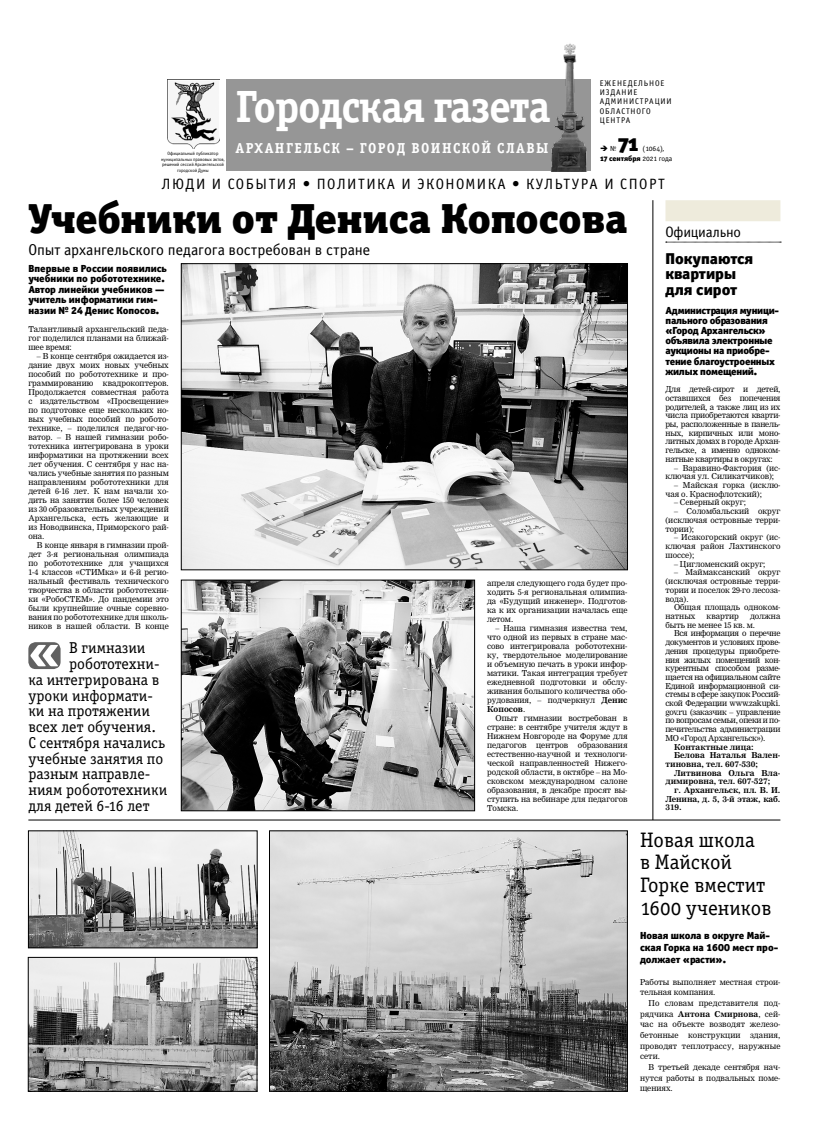
<style>
.page{position:relative;width:823px;height:1134px;background:#fff}
.page>*{position:absolute;margin:0;border:0;box-sizing:border-box;transform-origin:0 0}
.t1{font:45.3px "Officina Serif Bold C";letter-spacing:-.03em;color:#fff}
.t2{font:42.1px "Officina Serif Black OSC";color:#000}
.t3{font:21.3px "Officina Sans Black OSC";color:#000}
.t4{font:21px/22.7px "Officina Serif Book OSC";color:#000}
.t5{font:15.8px "Officina Serif Book OSC";color:#000}
.t6{font:15.8px "Officina Sans Book OSC";letter-spacing:-.005em;color:#000}
.t7{font:15.8px/15.5px "Officina Sans Black C";color:#000}
.t8{font:15px "Officina Sans Book C";letter-spacing:.1em;color:#000}
.t9{font:15px "Officina Sans Book OSC";letter-spacing:-.015em;color:#000}
.t10{font:14.5px "Officina Serif Bold C";letter-spacing:.1em;color:#fff}
.t11{font:10.3px/10.5px "Officina Sans Black C";color:#000}
.t12{font:10.3px/10.2px "Officina Sans Black C";letter-spacing:-.02em;color:#000}
.t13{font:8.3px/9.4px "Officina Sans Book C";letter-spacing:.1em;color:#000}
.t14{font:8px/9px "Nimrod Cyr";color:#000;text-align:justify}
.t15{font:700 8px "Nimrod Cyr";color:#000}
.t16{font:700 8px "Nimrod Cyr";letter-spacing:-.02em;color:#000}
.t17{font:7.4px "Officina Sans Black OSC";letter-spacing:-.01em;color:#000}
.t18{font:7.4px "Officina Sans Book OSC";color:#000}
.t19{font:4.7px/5.4px "Officina Sans Book C";color:#000;text-align:center}
.s1{font-family:"Officina Sans Book OSC"}
.s2{font-weight:700}
</style>
<div class="page">
<div style="left:226px;top:79px;width:365px;height:92px;background:#969696"></div>
<img style="left:168px;top:82px;width:51px;height:67px">
<img style="left:551px;top:43px;width:36px;height:128px">
<svg style="left:665px;top:242px;width:115px;height:1px"></svg>
<div style="left:665px;top:200px;width:115px;height:21px;background:#eeebdc"></div>
<img style="left:183px;top:265px;width:442px;height:303px">
<div style="left:181px;top:263px;width:446px;height:307px;border:1px solid #000"></div>
<img style="left:30px;top:959px;width:225px;height:130px">
<div style="left:28px;top:957px;width:229px;height:134px;border:1px solid #000"></div>
<img style="left:30px;top:833px;width:225px;height:113px">
<div style="left:28px;top:831px;width:229px;height:117px;border:1px solid #000"></div>
<img style="left:271px;top:833px;width:354px;height:256px">
<div style="left:269px;top:831px;width:358px;height:260px;border:1px solid #000"></div>
<img style="left:183px;top:582px;width:289px;height:227px">
<div style="left:181px;top:580px;width:293px;height:231px;border:1px solid #000"></div>
<hr style="left:28px;top:820px;width:752px;height:1px;background:#000">
<svg style="left:28px;top:642px;width:33px;height:27px"></svg>
<svg style="left:30px;top:645px;width:28px;height:21px"></svg>
<hr style="left:652px;top:200px;width:1px;height:620px;background:#000">
<p class="t13" style="left:599px;top:78px;width:73px">еженедельное издание администрации областного центра</p>
<h1 class="t1" style="left:235px;top:81px;width:316px">Городская газета</h1>
<h3 class="t10" style="left:235px;top:140px;width:314px">Архангельск – город воинской славы</h3>
<p class="t18" style="left:609px;top:144px;width:8px">№</p>
<h3 class="t3" style="left:617px;top:130px;width:22px">71</h3>
<p class="t18" style="left:642px;top:144px;width:23px">(1064),</p>
<p class="t17" style="left:600px;top:154px;width:74px">17 сентября <span class="s1">2021 года</span></p>
<p class="t19" style="left:161px;top:151px;width:65px">Официальный публикатор муниципальных правовых актов, решений сессий Архангельской городской Думы</p>
<h3 class="t8" style="left:162px;top:176px;width:504px">люди и события • Политика и экономика • культура и спорт</h3>
<h2 class="t2" style="left:28px;top:191px;width:600px">Учебники от Дениса Копосова</h2>
<h3 class="t6" style="left:28px;top:241px;width:343px">Опыт архангельского педагога востребован в стране</h3>
<p class="t11" style="left:28px;top:263px;width:140px">Впервые в России появились учебники по робототехнике.<br>Автор линейки учебников — учитель информатики гим&shy;назии № 24 Денис Копосов.</p>
<p class="t14" style="left:28px;top:324px;width:142px">Талантливый архангельский педа&shy;гог поделился планами на ближай&shy;шее время:</p>
<p class="t14" style="left:28px;top:351px;width:142px;text-indent:9px">– В конце сентября ожидается из&shy;дание двух моих новых учебных пособий по робототехнике и про&shy;граммированию квадрокоптеров.<br>Продолжается совместная работа с издательством «Просвещение» по подготовке еще нескольких но&shy;вых учебных пособий по робото&shy;технике, – поделился педагог-но&shy;ватор. – В нашей гимназии робо&shy;тотехника интегрирована в уроки информатики на протяжении всех лет обучения. С сентября у нас на&shy;чались учебные занятия по разным направлениям робототехники для детей 6-16 лет. К нам начали хо&shy;дить на занятия более 150 человек из 30 образовательных учреждений Архангельска, есть желающие и из Новодвинска, Приморского рай&shy;она.</p>
<p class="t14" style="left:28px;top:540px;width:142px;text-indent:9px">В конце января в гимназии прой&shy;дет 3-я региональная олимпиада по робототехнике для учащихся 1-4 классов «СТИМка» и 6-й регио&shy;нальный фестиваль технического творчества в области робототехни&shy;ки «РобоСТЕМ». До пандемии это были крупнейшие очные соревно&shy;вания по робототехнике для школь&shy;ников в нашей области. В конце</p>
<h3 class="t5" style="left:69px;top:639px;width:78px">В гимназии</h3>
<h3 class="t5" style="left:69px;top:655px;width:92px">робототехни-</h3>
<h3 class="t5" style="left:28px;top:671px;width:132px">ка интегрирована в</h3>
<h3 class="t5" style="left:28px;top:687px;width:126px">уроки информати-</h3>
<h3 class="t5" style="left:28px;top:702px;width:123px">ки на протяжении</h3>
<h3 class="t5" style="left:28px;top:718px;width:129px">всех лет обучения.</h3>
<h3 class="t5" style="left:28px;top:734px;width:138px">С сентября начались</h3>
<h3 class="t5" style="left:28px;top:750px;width:136px">учебные занятия по</h3>
<h3 class="t5" style="left:28px;top:765px;width:123px">разным направле-</h3>
<h3 class="t5" style="left:28px;top:781px;width:140px">ниям робототехники</h3>
<h3 class="t5" style="left:28px;top:797px;width:123px">для детей 6-16 лет</h3>
<p class="t14" style="left:487px;top:579px;width:142px">апреля следующего года будет про&shy;ходить 5-я региональная олимпиа&shy;да «Будущий инженер». Подготов&shy;ка к их организации началась еще летом.</p>
<p class="t14" style="left:487px;top:624px;width:142px;text-indent:9px">– Наша гимназия известна тем, что одной из первых в стране мас&shy;сово интегрировала робототехни&shy;ку, твердотельное моделирование и объемную печать в уроки инфор&shy;матики. Такая интеграция требует ежедневной подготовки и обслу&shy;живания большого количества обо&shy;рудования, – подчеркнул <span class="s2">Денис Копосов</span>.</p>
<p class="t14" style="left:487px;top:713px;width:142px;text-indent:9px">Опыт гимназии востребован в стране: в сентябре учителя ждут в Нижнем Новгороде на Форуме для педагогов центров образования естественно-научной и технологи&shy;ческой направленностей Нижего&shy;родской области, в октябре – на Мо&shy;сковском международном салоне образования, в декабре просят вы&shy;ступить на вебинаре для педагогов Томска.</p>
<h3 class="t9" style="left:665px;top:224px;width:77px">Официально</h3>
<h3 class="t7" style="left:665px;top:250px;width:89px">Покупаются квартиры для сирот</h3>
<p class="t12" style="left:665px;top:305px;width:115px">Администрация муници&shy;пального образования «Город Архангельск» объявила электронные аукционы на приобре&shy;тение благоустроенных жилых помещений.</p>
<p class="t14" style="left:665px;top:385px;width:116px;line-height:8.7px">Для детей-сирот и детей, оставшихся без попечения родителей, а также лиц из их числа приобретаются кварти&shy;ры, расположенные в панель&shy;ных, кирпичных или моно&shy;литных домах в городе Архан&shy;гельске, а именно одноком&shy;натные квартиры в округах:</p>
<p class="t14" style="left:665px;top:463px;width:116px;line-height:8.7px;text-indent:9px">– Варавино-Фактория (ис&shy;ключая ул. Силикатчиков);</p>
<p class="t14" style="left:665px;top:481px;width:116px;line-height:8.7px;text-indent:9px">– Майская горка (исклю&shy;чая о. Краснофлотский);</p>
<p class="t14" style="left:673px;top:498px;width:73px">– Северный округ;</p>
<p class="t14" style="left:665px;top:507px;width:116px;line-height:8.7px;text-indent:9px">– Соломбальский округ (исключая островные терри&shy;тории);</p>
<p class="t14" style="left:665px;top:533px;width:116px;line-height:8.7px;text-indent:9px">– Исакогорский округ (ис&shy;ключая район Лахтинского шоссе);</p>
<p class="t14" style="left:673px;top:559px;width:93px">– Цигломенский округ;</p>
<p class="t14" style="left:665px;top:568px;width:116px;line-height:8.7px;text-indent:9px">– Маймаксанский округ (исключая островные терри&shy;тории и поселок 29-го лесоза&shy;вода).</p>
<p class="t14" style="left:665px;top:603px;width:116px;line-height:8.7px;text-indent:9px">Общая площадь одноком&shy;натных</p>
<p class="t14" style="left:665px;top:612px;width:116px;line-height:8.7px;text-indent:84px">должна быть не менее 15 кв. м.</p>
<p class="t14" style="left:665px;top:629px;width:116px;line-height:8.7px;text-indent:9px">Вся информация о перечне документов и условиях прове&shy;дения процедуры приобрете&shy;ния жилых помещений кон&shy;курентным способом разме&shy;щается на официальном сайте Единой информационной си&shy;стемы в сфере закупок Россий&shy;ской Федерации www.zakupki. gov.ru (заказчик – управление по вопросам семьи, опеки и по&shy;печительства администрации МО «Город Архангельск»).</p>
<p class="t15" style="left:673px;top:742px;width:81px">Контактные лица:</p>
<p class="t15" style="left:673px;top:750px;width:108px">Белова Наталья Вален-</p>
<p class="t15" style="left:665px;top:759px;width:94px">тиновна, тел. 607-530;</p>
<p class="t15" style="left:673px;top:768px;width:108px">Литвинова Ольга Вла-</p>
<p class="t15" style="left:665px;top:776px;width:106px">димировна, тел. 607-527;</p>
<p class="t16" style="left:673px;top:785px;width:108px">г. Архангельск, пл. В. И.</p>
<p class="t16" style="left:665px;top:794px;width:116px">Ленина, д. 5, 3-й этаж, каб.</p>
<p class="t15" style="left:665px;top:802px;width:18px">319.</p>
<p class="t14" style="left:706px;top:612px;width:34px">квартир</p>
<h3 class="t4" style="left:639px;top:829px;width:133px">Новая школа<br>в Майской<br>Горке вместит<br>1600 учеников</h3>
<p class="t11" style="left:639px;top:929px;width:140px;line-height:12.2px">Новая школа в округе Май&shy;ская Горка на 1600 мест про&shy;должает «расти».</p>
<p class="t14" style="left:639px;top:976px;width:142px;line-height:10.7px">Работы выполняет местная строи&shy;тельная компания.</p>
<p class="t14" style="left:639px;top:998px;width:142px;line-height:10.7px;text-indent:9px">По словам представителя под&shy;рядчика <span class="s2">Антона Смирнова</span>, сей&shy;час на объекте возводят железо&shy;бетонные конструкции здания, проводят теплотрассу, наружные сети.</p>
<p class="t14" style="left:639px;top:1062px;width:142px;line-height:10.7px;text-indent:9px">В третьей декаде сентября нач&shy;нутся работы в подвальных поме&shy;щениях.</p>
</div>
